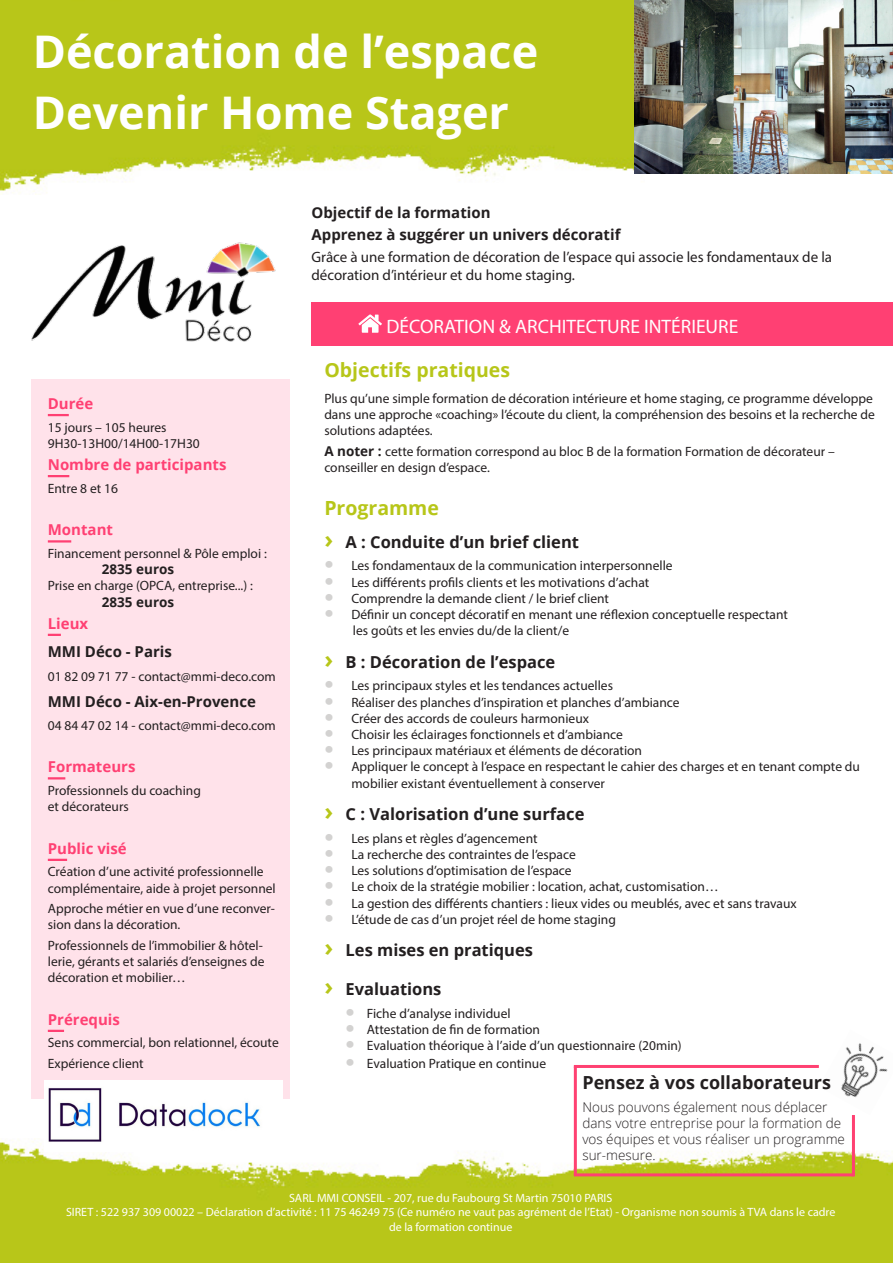
<style>
.page{position:relative;width:893px;height:1263px;background:#fff}
.page>*{position:absolute;margin:0;border:0;box-sizing:border-box;transform-origin:0 0}
.t1{font:700 45px "Open Sans";color:#fff}
.grand_titre{font:19.5px "Myriad Pro";color:#fff}
.sous_titre_vert{font:700 19.5px "Open Sans";color:#b7c619}
.t2{font:700 18px "Open Sans";color:#231f20}
.t3{font:700 16.5px "Open Sans";color:#231f20}
.texte_standard_tab{font:15px/18px "Myriad Pro";color:#231f20}
.texte_standard_tab-2{font:700 15px "Open Sans";color:#231f20}
.sous-titre_col_gauch{font:700 15px "Open Sans";color:#ff4073}
.texte_standard{font:13.5px/16.2px "Myriad Pro";color:#231f20}
.t4{font:300 13.5px/16.2px "Open Sans";color:#231f20}
.liste_puces_copie{font:13.5px "Myriad Pro";color:#231f20}
.texte_standard-2{font:700 13.5px "Open Sans";color:#231f20}
.t5{font:12px/14.4px "Myriad Pro";color:#fff;text-align:center}
.s1{font-family:"Open Sans";font-weight:700}
.s2{font-size:24px;color:#b7c619}
.s3{font-size:33px;color:#d3d2d1}
</style>
<div class="page">
<img style="left:0;top:1138px;width:893px;height:125px">
<div style="left:0;top:0;width:644px;height:181px;background:#b8c619"></div>
<div style="left:311px;top:302px;width:582px;height:43px;background:#ff4073"></div>
<svg style="left:358px;top:314px;width:24px;height:19px"></svg>
<div style="left:31px;top:379px;width:259px;height:719px;background:#ffe2ea"></div>
<hr style="left:48px;top:414px;width:21px;height:2px;background:#ff4073">
<hr style="left:48px;top:475px;width:21px;height:2px;background:#ff4073">
<hr style="left:48px;top:540px;width:23px;height:2px;background:#ff4073">
<svg style="left:48px;top:634px;width:13px;height:2px"></svg>
<svg style="left:48px;top:777px;width:17px;height:2px"></svg>
<svg style="left:48px;top:859px;width:19px;height:2px"></svg>
<svg style="left:48px;top:1030px;width:16px;height:2px"></svg>
<hr style="left:574px;top:1173px;width:279px;height:3px;background:#ff4172">
<img style="left:0;top:141px;width:304px;height:201px">
<img style="left:45px;top:1080px;width:237px;height:71px">
<img style="left:634px;top:1px;width:259px;height:172px">
<img style="left:841px;top:1043px;width:47px;height:55px">
<hr style="left:574px;top:1065px;width:245px;height:3px;background:#ff4172">
<hr style="left:574px;top:1066px;width:3px;height:109px;background:#ff4172">
<hr style="left:852px;top:1115px;width:3px;height:61px;background:#ff4172">
<p class="t1" style="left:33px;top:20px;width:507px">Décoration de l’espace</p>
<p class="t1" style="left:33px;top:81px;width:478px">Devenir Home Stager</p>
<p class="sous-titre_col_gauch" style="left:48px;top:393px;width:47px">Durée</p>
<p class="texte_standard" style="left:48px;top:419px;width:154px">15 jours – 105 heures<br>9H30-13H00/14H00-17H30</p>
<p class="sous-titre_col_gauch" style="left:48px;top:454px;width:180px">Nombre de participants</p>
<p class="texte_standard" style="left:48px;top:480px;width:72px">Entre 8 et 16</p>
<p class="sous-titre_col_gauch" style="left:48px;top:519px;width:67px">Montant</p>
<p class="texte_standard" style="left:48px;top:545px;width:221px">Financement personnel &amp; Pôle emploi :</p>
<p class="texte_standard-2" style="left:102px;top:560px;width:74px">2835 euros</p>
<p class="texte_standard" style="left:48px;top:577px;width:207px">Prise en charge (OPCA, entreprise...) :</p>
<p class="texte_standard-2" style="left:102px;top:592px;width:74px">2835 euros</p>
<p class="sous-titre_col_gauch" style="left:48px;top:613px;width:42px">Lieux</p>
<p class="texte_standard_tab-2" style="left:48px;top:641px;width:126px">MMI Déco - Paris</p>
<p class="texte_standard" style="left:48px;top:668px;width:229px">01 82 09 71 77 - contact@mmi-deco.com</p>
<p class="texte_standard_tab-2" style="left:48px;top:691px;width:210px">MMI Déco - Aix-en-Provence</p>
<p class="texte_standard" style="left:48px;top:717px;width:229px">04 84 47 02 14 - contact@mmi-deco.com</p>
<p class="sous-titre_col_gauch" style="left:48px;top:756px;width:89px">Formateurs</p>
<p class="texte_standard" style="left:48px;top:782px;width:155px">Professionnels du coaching et décorateurs</p>
<p class="sous-titre_col_gauch" style="left:48px;top:838px;width:80px">Public visé</p>
<p class="texte_standard" style="left:48px;top:863px;width:229px">Création d’une activité professionnelle complémentaire, aide à projet personnel</p>
<p class="texte_standard" style="left:48px;top:900px;width:229px">Approche métier en vue d’une reconver&shy;sion dans la décoration.</p>
<p class="texte_standard" style="left:48px;top:937px;width:218px;text-align:justify">Professionnels de l’immobilier &amp; hôtel&shy;lerie, gérants et salariés d’enseignes de décoration et mobilier…</p>
<p class="sous-titre_col_gauch" style="left:48px;top:1009px;width:74px">Prérequis</p>
<p class="texte_standard" style="left:48px;top:1034px;width:232px">Sens commercial, bon relationnel, écoute</p>
<p class="texte_standard" style="left:48px;top:1055px;width:97px">Expérience client</p>
<p class="texte_standard_tab-2" style="left:311px;top:202px;width:181px">Objectif de la formation</p>
<p class="texte_standard_tab-2" style="left:311px;top:224px;width:310px">Apprenez à suggérer un univers décoratif</p>
<p class="texte_standard_tab" style="left:311px;top:248px;width:522px">Grâce à une formation de décoration de l’espace qui associe les fondamentaux de la décoration d’intérieur et du home staging.</p>
<p class="grand_titre" style="left:387px;top:314px;width:353px">DÉCORATION &amp; ARCHITECTURE INTÉRIEURE</p>
<p class="sous_titre_vert" style="left:324px;top:356px;width:187px">Objectifs pratiques</p>
<p class="texte_standard" style="left:324px;top:390px;width:552px">Plus qu’une simple formation de décoration intérieure et home staging, ce programme développe dans une approche «coaching» l’écoute du client, la compréhension des besoins et la recherche de solutions adaptées.</p>
<p class="texte_standard" style="left:324px;top:443px;width:512px"><span class="s1">A noter :</span> cette formation correspond au bloc B de la formation Formation de décorateur – conseiller en design d’espace.</p>
<p class="sous_titre_vert" style="left:324px;top:494px;width:116px">Programme</p>
<p class="t3" style="left:324px;top:530px;width:256px"><span class="s2">›</span> A : Conduite d’un brief client</p>
<p class="texte_standard" style="left:324px;top:558px;width:350px"><span class="s3">•</span> Les fondamentaux de la communication interpersonnelle</p>
<p class="texte_standard" style="left:324px;top:574px;width:327px"><span class="s3">•</span> Les différents profils clients et les motivations d’achat</p>
<p class="texte_standard" style="left:324px;top:590px;width:286px"><span class="s3">•</span> Comprendre la demande client / le brief client</p>
<p class="texte_standard" style="left:324px;top:606px;width:465px"><span class="s3">•</span> Définir un concept décoratif en menant une réflexion conceptuelle respectant</p>
<p class="liste_puces_copie" style="left:353px;top:622px;width:218px">les goûts et les envies du/de la client/e</p>
<p class="t3" style="left:324px;top:650px;width:232px"><span class="s2">›</span> B : Décoration de l’espace</p>
<p class="texte_standard" style="left:324px;top:677px;width:290px"><span class="s3">•</span> Les principaux styles et les tendances actuelles</p>
<p class="texte_standard" style="left:324px;top:694px;width:357px"><span class="s3">•</span> Réaliser des planches d’inspiration et planches d’ambiance</p>
<p class="texte_standard" style="left:324px;top:710px;width:266px"><span class="s3">•</span> Créer des accords de couleurs harmonieux</p>
<p class="texte_standard" style="left:324px;top:726px;width:300px"><span class="s3">•</span> Choisir les éclairages fonctionnels et d’ambiance</p>
<p class="texte_standard" style="left:324px;top:742px;width:319px"><span class="s3">•</span> Les principaux matériaux et éléments de décoration</p>
<p class="texte_standard" style="left:351px;top:758px;width:510px;text-indent:-27px"><span class="s3">•</span> Appliquer le concept à l’espace en respectant le cahier des charges et en tenant compte du mobilier existant éventuellement à conserver</p>
<p class="t3" style="left:324px;top:802px;width:262px"><span class="s2">›</span> C : Valorisation d’une surface</p>
<p class="texte_standard" style="left:324px;top:830px;width:215px"><span class="s3">•</span> Les plans et règles d’agencement</p>
<p class="texte_standard" style="left:324px;top:846px;width:253px"><span class="s3">•</span> La recherche des contraintes de l’espace</p>
<p class="texte_standard" style="left:324px;top:862px;width:249px"><span class="s3">•</span> Les solutions d’optimisation de l’espace</p>
<p class="texte_standard" style="left:324px;top:878px;width:396px"><span class="s3">•</span> Le choix de la stratégie mobilier : location, achat, customisation…</p>
<p class="texte_standard" style="left:324px;top:895px;width:474px"><span class="s3">•</span> La gestion des différents chantiers : lieux vides ou meublés, avec et sans travaux</p>
<p class="texte_standard" style="left:324px;top:911px;width:293px"><span class="s3">•</span> L’étude de cas d’un projet réel de home staging</p>
<p class="t3" style="left:324px;top:939px;width:210px"><span class="s2">›</span> Les mises en pratiques</p>
<p class="t3" style="left:324px;top:977px;width:119px"><span class="s2">›</span> Evaluations</p>
<p class="texte_standard" style="left:346px;top:1005px;width:167px"><span class="s3">•</span> Fiche d’analyse individuel</p>
<p class="texte_standard" style="left:346px;top:1021px;width:196px"><span class="s3">•</span> Attestation de fin de formation</p>
<p class="texte_standard" style="left:346px;top:1037px;width:338px"><span class="s3">•</span> Evaluation théorique à l’aide d’un questionnaire (20min)</p>
<p class="texte_standard" style="left:346px;top:1055px;width:202px"><span class="s3">•</span> Evaluation Pratique en continue</p>
<p class="t2" style="left:582px;top:1070px;width:250px">Pensez à vos collaborateurs</p>
<p class="t4" style="left:582px;top:1098px;width:264px">Nous pouvons également nous déplacer dans votre entreprise pour la formation de vos équipes et vous réaliser un programme sur-mesure.</p>
<p class="t5" style="left:66px;top:1190px;width:771px">SARL MMI CONSEIL - 207, rue du Faubourg St Martin 75010 PARIS<br>SIRET : 522 937 309 00022 – Déclaration d’activité : 11 75 46249 75 (Ce numéro ne vaut pas agrément de l’Etat) - Organisme non soumis à TVA dans le cadre de la formation continue</p>
</div>
